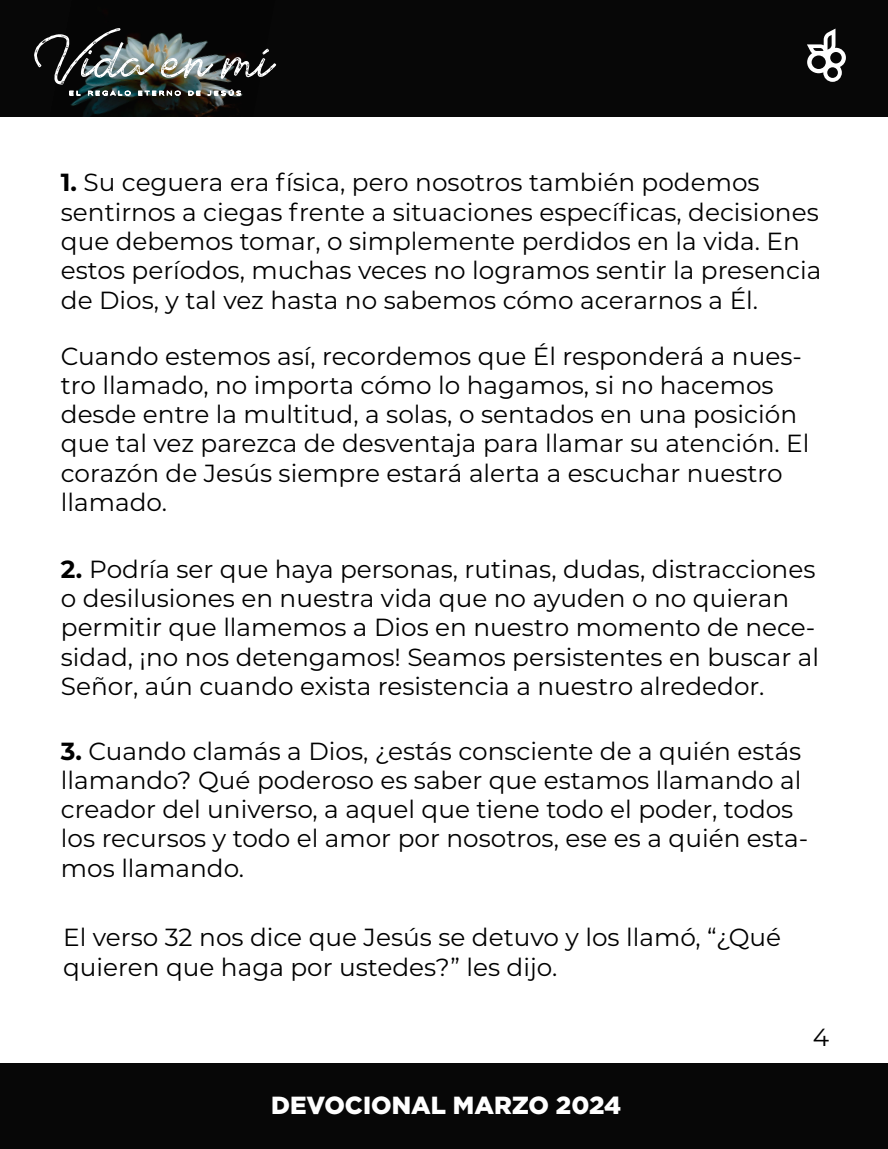
<style>
.page{position:relative;width:888px;height:1149px;background:#070707}
.page>*{position:absolute;margin:0;border:0;box-sizing:border-box;transform-origin:0 0}
.t1{font:72.67px "Aurellia";color:#fff}
.t2{font:24.75px/29.2px "Montserrat";color:#000}
.t3{font:900 24.75px "Gotham Pro";color:#fff}
.s1{font-weight:700}
</style>
<div class="page">
<img style="left:69px;top:33px;width:174px;height:84px">
<div style="left:0;top:117px;width:888px;height:945px;background:#fff"></div>
<svg style="left:69px;top:91px;width:12px;height:5px"></svg>
<svg style="left:88px;top:91px;width:43px;height:5px"></svg>
<svg style="left:138px;top:91px;width:43px;height:5px"></svg>
<svg style="left:188px;top:91px;width:12px;height:5px"></svg>
<svg style="left:207px;top:89px;width:34px;height:7px"></svg>
<svg style="left:807px;top:29px;width:39px;height:53px"></svg>
<h1 class="t1" style="left:34px;top:17px;width:237px">Vida en mí</h1>
<p class="t2" style="left:61px;top:167px;width:762px"><span class="s1">1.</span> Su ceguera era física, pero nosotros también podemos sentirnos a ciegas frente a situaciones específicas, decisiones que debemos tomar, o simplemente perdidos en la vida. En estos períodos, muchas veces no logramos sentir la presencia de Dios, y tal vez hasta no sabemos cómo acerarnos a Él.</p>
<p class="t2" style="left:61px;top:340px;width:750px">Cuando estemos así, recordemos que Él responderá a nues&shy;tro llamado, no importa cómo lo hagamos, si no hacemos desde entre la multitud, a solas, o sentados en una posición que tal vez parezca de desventaja para llamar su atención. El corazón de Jesús siempre estará alerta a escuchar nuestro llamado.</p>
<p class="t2" style="left:61px;top:553px;width:759px"><span class="s1">2.</span> Podría ser que haya personas, rutinas, dudas, distracciones o desilusiones en nuestra vida que no ayuden o no quieran permitir que llamemos a Dios en nuestro momento de nece&shy;sidad, ¡no nos detengamos! Seamos persistentes en buscar al Señor, aún cuando exista resistencia a nuestro alrededor.</p>
<p class="t2" style="left:61px;top:735px;width:748px"><span class="s1">3.</span> Cuando clamás a Dios, ¿estás consciente de a quién estás llamando? Qué poderoso es saber que estamos llamando al creador del universo, a aquel que tiene todo el poder, todos los recursos y todo el amor por nosotros, ese es a quién esta&shy;mos llamando.</p>
<p class="t2" style="left:63px;top:922px;width:719px">El verso 32 nos dice que Jesús se detuvo y los llamó, “¿Qué quieren que haga por ustedes?” les dijo.</p>
<p class="t3" style="left:271px;top:1090px;width:351px">DEVOCIONAL MARZO 2024</p>
<p class="t2" style="left:813px;top:1021px;width:18px">4</p>
</div>
